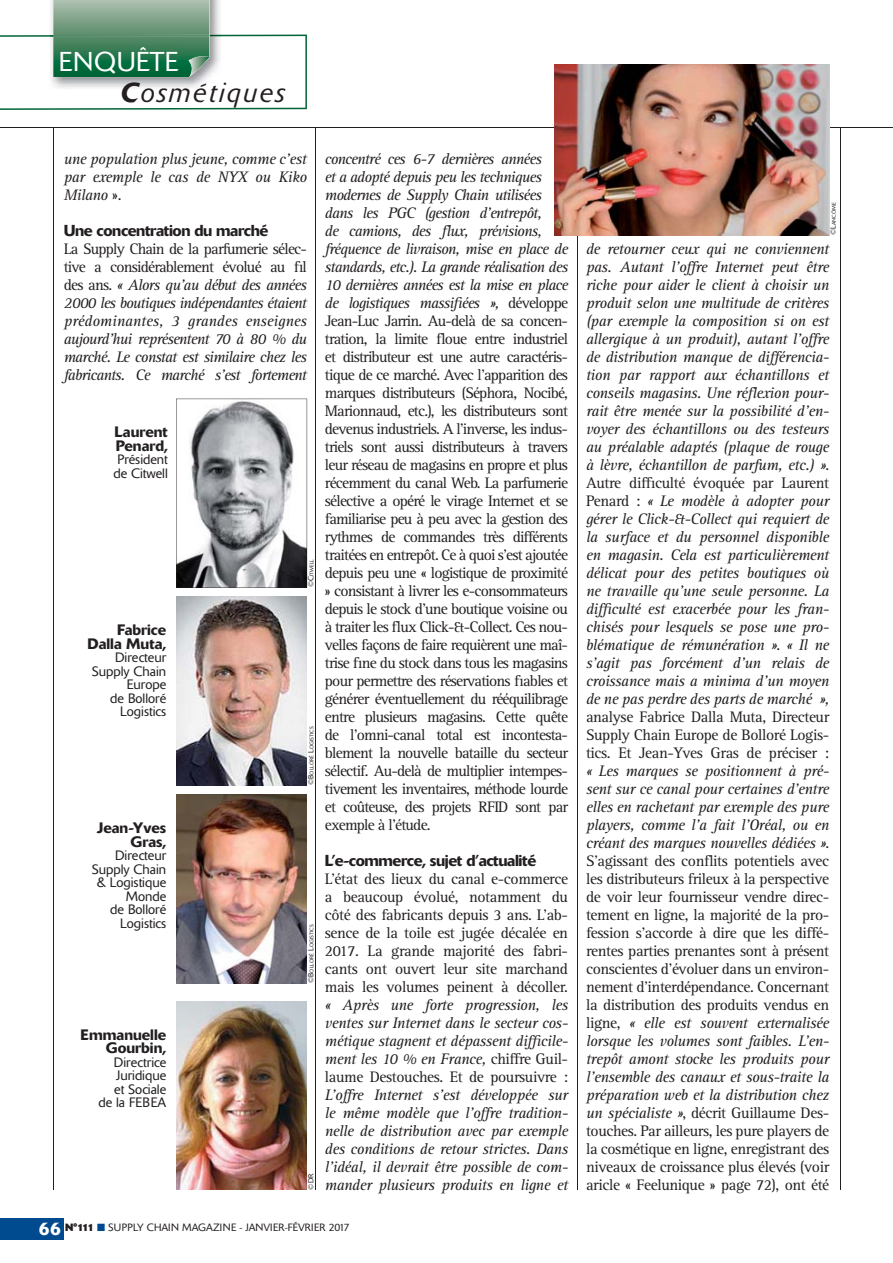
<style>
.page{position:relative;width:893px;height:1263px;background:#fff}
.page>*{position:absolute;margin:0;border:0;box-sizing:border-box;transform-origin:0 0}
.t1{font:italic 300 27px/31.2px "Delta";letter-spacing:.1em;color:#231f20}
.t2{font:15.75px/18px "Rotis Serif";letter-spacing:-.05em;color:#231f20;text-align:justify}
.t3{font:italic 15.75px/18px "Rotis Serif";letter-spacing:-.025em;color:#231f20;text-align:justify}
.t4{font:500 15.75px "Delta";letter-spacing:-.025em;color:#231f20}
.t5{font:500 15px/13.5px "Delta";color:#231f20;text-align:right}
.t6{font:300 13.5px/13.5px "Delta";color:#231f20;text-align:right}
.t7{font:300 10.5px "Delta";letter-spacing:.02em;color:#231f20}
.t8{font:300 7.5px "Delta";color:#231f20}
.t9{font:300 5.25px "Delta";letter-spacing:.02em;color:#231f20}
.s1{font-style:normal;color:#fff}
.s2{font-weight:500}
.s3{font-style:normal}
.s4{font-style:italic}
.s5{font-size:7.5px}
.s6{font-weight:500;font-size:18px;color:#fff}
.s7{font-weight:700}
.s8{color:#004a8f}
</style>
<div class="page">
<div style="left:0;top:1218px;width:64px;height:22px;background:#004a8f"></div>
<hr style="left:53px;top:128px;width:1px;height:1062px;background:#231f20">
<hr style="left:840px;top:128px;width:1px;height:1062px;background:#231f20">
<hr style="left:0;top:127px;width:893px;height:1px;background:#231f20">
<img style="left:51px;top:0;width:171px;height:35px">
<img style="left:210px;top:0;width:1px;height:35px">
<svg style="left:0;top:35px;width:307px;height:75px"></svg>
<img style="left:53px;top:0;width:157px;height:77px">
<img style="left:53px;top:35px;width:157px;height:2px">
<img style="left:61px;top:47px;width:117px;height:27px">
<img style="left:188px;top:56px;width:22px;height:21px">
<hr style="left:316px;top:128px;width:1px;height:1062px;background:#231f20">
<hr style="left:577px;top:128px;width:1px;height:1062px;background:#231f20">
<svg style="left:176px;top:399px;width:131px;height:189px"></svg>
<img style="left:176px;top:597px;width:131px;height:188px">
<img style="left:176px;top:795px;width:131px;height:188px">
<img style="left:176px;top:1001px;width:131px;height:189px">
<img style="left:554px;top:64px;width:275px;height:171px">
<h1 class="t1" style="left:120px;top:49px;width:166px;text-indent:-61px"><span class="s1">ENQUÊTE<br></span><span class="s2">C</span>osmétiques</h1>
<p class="t3" style="left:64px;top:151px;width:245px">une population plus jeune, comme c’est par exemple le cas de NYX ou Kiko Milano <span class="s3">».</span></p>
<p class="t4" style="left:64px;top:225px;width:206px">Une concentration du marché</p>
<p class="t3" style="left:64px;top:241px;width:245px"><span class="s3">La Supply Chain de la parfumerie sélec&shy;tive a considérablement évolué au fil des ans.</span> « Alors qu’au début des années 2000 les boutiques indépendantes étaient pré dominantes, 3 grandes enseignes aujourd’hui représentent 70 à 80 % du marché. Le constat est similaire chez les fabricants. Ce marché s’est fortement</p>
<p class="t3" style="left:586px;top:241px;width:245px">de retourner ceux qui ne conviennent pas. Autant l’offre Internet peut être riche pour aider le client à choisir un produit selon une multitude de critères (par exemple la composition si on est allergique à un produit), autant l’offre de distribution manque de différencia&shy;tion par rapport aux échantillons et conseils magasins. Une réflexion pour&shy;rait être menée sur la possibilité d’en&shy;voyer des échantillons ou des testeurs au préalable adaptés (plaque de rouge à lèvre, échantillon de parfum, etc.) »<span class="s3">.<br>Autre difficulté évoquée par Laurent Penard :</span> « Le modèle à adopter pour gérer le Click-&amp;-Collect qui requiert de la surface et du personnel disponible en magasin. Cela est particulièrement délicat pour des petites boutiques où ne travaille qu’une seule personne. La difficulté est exacerbée pour les fran&shy;chisés pour lesquels se pose une pro&shy;blématique de rémunération »<span class="s3">.</span> « Il ne s’agit pas forcément d’un relais de croissance mais a minima d’un moyen de ne pas perdre des parts de marché »,</p>
<p class="t2" style="left:586px;top:709px;width:245px">analyse Fabrice Dalla Muta, Directeur Supply Chain Europe de Bolloré Logis&shy;tics. Et Jean-Yves Gras de préciser :</p>
<p class="t2" style="left:586px;top:763px;width:245px"><span class="s4">« Les marques se positionnent à pré&shy;sent sur ce canal pour certaines d’entre elles en rachetant par exemple des pure players, comme l’a fait l’Oréal, ou en créant des marques nouvelles dédiées »</span>.<br>S’agissant des conflits potentiels avec les distributeurs frileux à la perspective de voir leur fournisseur vendre direc&shy;tement en ligne, la majorité de la pro&shy;fession s’accorde à dire que les diffé&shy;rentes parties prenantes sont à présent conscientes d’évoluer dans un environ&shy;nement d’interdépendance. Concernant la distribution des produits vendus en ligne, <span class="s4">« elle est souvent externalisée lorsque les volumes sont faibles. L’en&shy;trepôt amont stocke les produits pour l’ensemble des canaux et sous-traite la préparation web et la distribution chez un spécialiste »</span>, décrit Guillaume Des&shy;touches. Par ailleurs, les pure players de la cosmétique en ligne, enregistrant des niveaux de croissance plus élevés (voir aricle « Feelunique » page 72), ont été</p>
<p class="t2" style="left:325px;top:151px;width:245px;text-align:left"><span class="s4">concentré ces 6-7 dernières années<br>et a adopté depuis peu les techniques modernes de Supply Chain utilisées dans les PGC (gestion d’entrepôt,<br>de camions, des flux, prévisions, fréquence de livraison, mise en place de standards, etc.). La grande réalisation des 10 dernières années est la mise en place de logistiques massifiées »,</span> développe Jean-Luc Jarrin. Au-delà de sa concen&shy;tration, la limite floue entre industriel et distributeur est une autre caractéris&shy;tique de ce marché. Avec l’apparition des marques distributeurs (Séphora, Nocibé, Marionnaud, etc.), les distributeurs sont devenus industriels. A l’inverse, les indus&shy;triels sont aussi distributeurs à travers leur réseau de magasins en propre et plus récemment du canal Web. La parfumerie sélective a opéré le virage Internet et se familiarise peu à peu avec la gestion des rythmes de commandes très différents traitées en entrepôt. Ce à quoi s’est ajoutée depuis peu une « logistique de proximité » consistant à livrer les e-consommateurs depuis le stock d’une boutique voisine ou à traiter les flux Click-&amp;-Collect. Ces nou&shy;velles façons de faire requièrent une maî&shy;trise fine du stock dans tous les magasins pour permettre des réservations fiables et générer éventuellement du rééquilibrage entre plusieurs magasins. Cette quête de l’omni-canal total est incontesta&shy;blement la nouvelle bataille du secteur sélectif. Au-delà de multiplier intempes&shy;tivement les inventaires, méthode lourde et coûteuse, des projets RFID sont par exemple à l’étude.</p>
<p class="t4" style="left:325px;top:855px;width:213px">L’e-commerce, sujet d’actualité</p>
<p class="t2" style="left:325px;top:871px;width:245px">L’état des lieux du canal e-commerce a beaucoup évolué, notamment du côté des fabricants depuis 3 ans. L’ab&shy;sence de la toile est jugée décalée en 2017. La grande majorité des fabri&shy;cants ont ouvert leur site marchand mais les volumes peinent à décoller.</p>
<p class="t3" style="left:325px;top:997px;width:245px">« Après une forte progression, les ventes sur Internet dans le secteur cos&shy;métique stagnent et dépassent difficile&shy;ment les 10 % en France, <span class="s3">chiffre Guil&shy;laume Destouches. Et de poursuivre :</span></p>
<p class="t3" style="left:325px;top:1087px;width:245px">L’offre Internet s’est développée sur le même modèle que l’offre tradition&shy;nelle de distribution avec par exemple des conditions de retour strictes. Dans l’idéal, il devrait être possible de com&shy;mander plusieurs produits en ligne et</p>
<p class="t9" style="left:832px;top:235px;width:34px;rotate:-90deg"><span class="s5">©L</span>ANCÔME</p>
<p class="t5" style="left:114px;top:427px;width:55px;text-align:left">Laurent<br>Penard,</p>
<p class="t6" style="left:113px;top:454px;width:56px;text-align:center">Président de Citwell</p>
<p class="t9" style="left:310px;top:587px;width:30px;rotate:-90deg"><span class="s5">©C</span>ITWELL</p>
<p class="t5" style="left:87px;top:625px;width:80px">Fabrice<br>Dalla Muta,</p>
<p class="t6" style="left:92px;top:652px;width:76px">Directeur<br>Supply Chain<br>Europe<br>de Bolloré<br>Logistics</p>
<p class="t9" style="left:310px;top:785px;width:60px;rotate:-90deg"><span class="s5">©B</span>OLLORÉ <span class="s5">L</span>OGISTICS</p>
<p class="t5" style="left:97px;top:823px;width:71px">Jean-Yves<br>Gras,</p>
<p class="t6" style="left:92px;top:850px;width:76px">Directeur<br>Supply Chain &amp; Logistique<br>Monde<br>de Bolloré<br>Logistics</p>
<p class="t9" style="left:310px;top:983px;width:60px;rotate:-90deg"><span class="s5">©B</span>OLLORÉ <span class="s5">L</span>OGISTICS</p>
<p class="t5" style="left:81px;top:1029px;width:87px">Emmanuelle<br>Gourbin,</p>
<p class="t6" style="left:98px;top:1056px;width:69px">Directrice<br>Juridique<br>et Sociale de la FEBEA</p>
<p class="t8" style="left:308px;top:1190px;width:18px;rotate:-90deg">©DR</p>
<p class="t7" style="left:39px;top:1224px;width:312px"><span class="s6">66</span> <span class="s7">N°111</span> <span class="s8">■</span> SUPPLY CHAIN MAGAZINE - JANVIER-FÉVRIER 2017</p>
</div>
